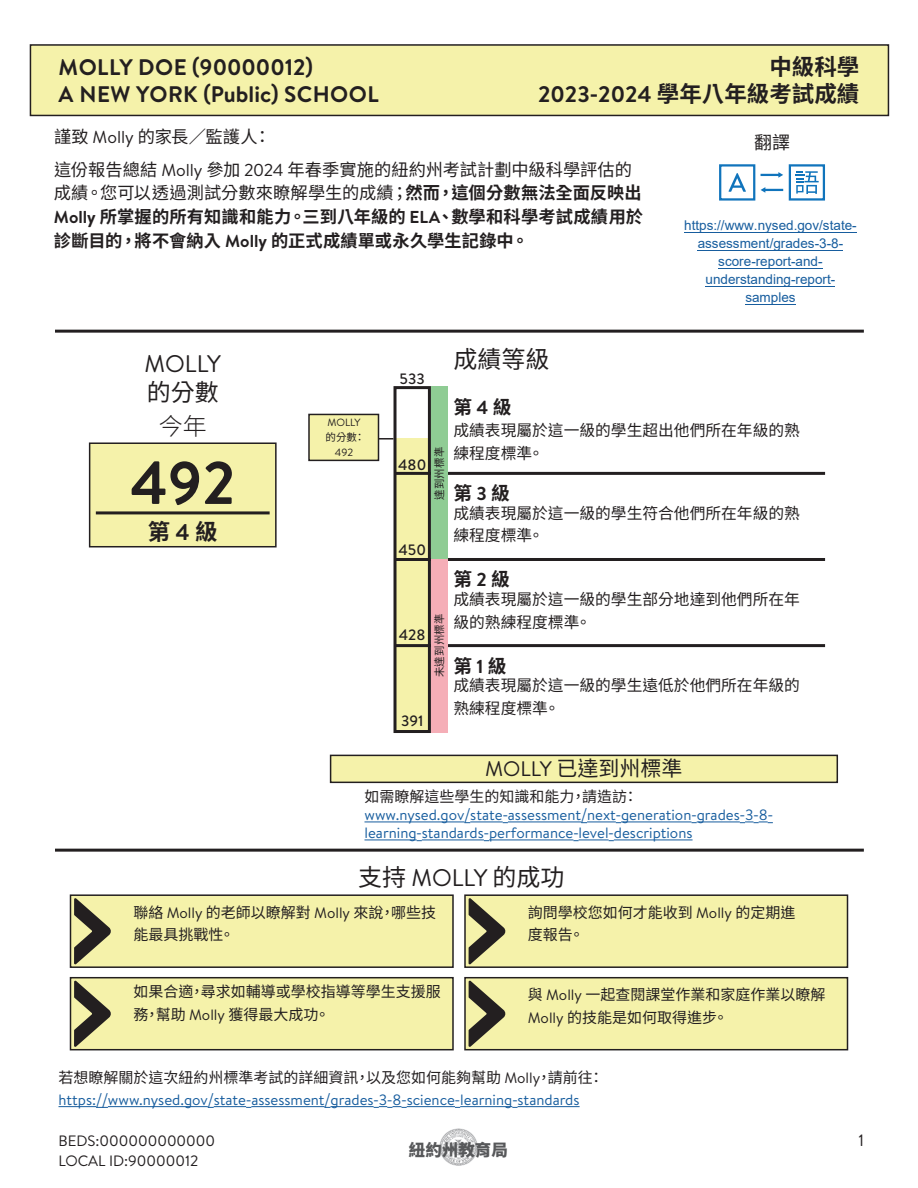
<style>
.page{position:relative;width:918px;height:1188px;background:#fff}
.page>*{position:absolute;margin:0;border:0;box-sizing:border-box;transform-origin:0 0}
.t1{font:700 60px "Brandon Text";color:#231f20}
.t2{font:24px "Noto Sans CJ Ktc";color:#231f20}
.t3{font:24px "Brandon Text";letter-spacing:-.005em;color:#231f20}
.t4{font:300 24px "Noto Sans CJ Ktc";color:#231f20}
.t5{font:700 22.5px "Brandon Text";letter-spacing:.005em;color:#231f20}
.t6{font:700 22.5px "Noto Sans CJ Ktc";color:#231f20}
.t7{font:21px "Noto Sans CJ Ktc";color:#231f20}
.t8{font:700 18.75px "Noto Sans CJ Ktc";color:#231f20}
.t9{font:18px "Noto Sans CJ Ktc";color:#231f20}
.t10{font:700 17.25px/23.7px "Noto Sans CJ Ktc";letter-spacing:.005em;color:#231f20}
.t11{font:17.25px "Noto Sans CJ Ktc";letter-spacing:.015em;color:#231f20}
.t12{font:900 16.5px "Noto Sans CJ Ktc";color:#57585a}
.t13{font:16.5px "Brandon Text";color:#231f20}
.t14{font:15.75px/22.5px "Noto Sans CJ Ktc";color:#231f20}
.t15{font:15px/22.5px "Noto Sans CJ Ktc";color:#231f20}
.t16{font:15px/18px "Brandon Text";color:#175d9e}
.t17{font:15px "Brandon Text";color:#231f20}
.t18{font:500 15px "Brandon Text";color:#231f20}
.t19{font:13.5px/18px "Arial";color:#175d9e;text-align:center}
.t20{font:10.95px "Noto Sans CJ Ktc";letter-spacing:.025em;color:#231f20;scale:.95 1}
.t21{font:10.5px/15px "Brandon Text";color:#231f20;text-align:center}
.s1{font-family:"Brandon Text"}
.s2{font-weight:400}
.s3{font-family:"Brandon Text";font-weight:400}
.s4{font-family:"Noto Sans CJ Ktc"}
</style>
<div class="page">
<div style="left:395px;top:438px;width:34px;height:294px;background:#f5f2aa"></div>
<div style="left:30px;top:45px;width:858px;height:70px;background:#f5f2aa"></div>
<div style="left:30px;top:44px;width:859px;height:72px;border:2px solid #231f20"></div>
<div style="left:309px;top:414px;width:69px;height:46px;background:#f5f2aa"></div>
<div style="left:308px;top:414px;width:71px;height:47px;border:2px solid #231f20"></div>
<div style="left:90px;top:443px;width:186px;height:104px;background:#f5f2aa"></div>
<div style="left:89px;top:442px;width:188px;height:105px;border:2px solid #231f20"></div>
<hr style="left:96px;top:511px;width:174px;height:3px;background:#231f20">
<hr style="left:395px;top:472px;width:430px;height:3px;background:#231f20">
<hr style="left:395px;top:644px;width:430px;height:3px;background:#231f20">
<hr style="left:395px;top:558px;width:430px;height:3px;background:#231f20">
<hr style="left:55px;top:330px;width:809px;height:3px;background:#231f20">
<div style="left:394px;top:386px;width:37px;height:347px;border:3px solid #231f20"></div>
<div style="left:431px;top:387px;width:16px;height:172px;background:#8fcc94"></div>
<div style="left:431px;top:559px;width:16px;height:174px;background:#f5aeb7"></div>
<div style="left:719px;top:164px;width:36px;height:37px;border:2px solid #1074bc"></div>
<svg style="left:728px;top:173px;width:18px;height:19px"></svg>
<div style="left:789px;top:164px;width:36px;height:37px;border:2px solid #1074bc"></div>
<svg style="left:795px;top:171px;width:24px;height:23px"></svg>
<svg style="left:761px;top:172px;width:22px;height:6px"></svg>
<svg style="left:761px;top:187px;width:22px;height:6px"></svg>
<svg style="left:379px;top:438px;width:15px;height:2px"></svg>
<hr style="left:58px;top:1106px;width:38px;height:1px;background:#175d9e">
<svg style="left:96px;top:1107px;width:12px;height:1px"></svg>
<hr style="left:108px;top:1106px;width:100px;height:1px;background:#175d9e">
<hr style="left:214px;top:1106px;width:32px;height:1px;background:#175d9e">
<hr style="left:251px;top:1106px;width:74px;height:1px;background:#175d9e">
<hr style="left:330px;top:1106px;width:44px;height:1px;background:#175d9e">
<svg style="left:374px;top:1106px;width:33px;height:2px"></svg>
<hr style="left:407px;top:1106px;width:48px;height:1px;background:#175d9e">
<hr style="left:460px;top:1106px;width:52px;height:1px;background:#175d9e">
<hr style="left:518px;top:1106px;width:62px;height:1px;background:#175d9e">
<hr style="left:55px;top:849px;width:809px;height:3px;background:#231f20">
<div style="left:70px;top:895px;width:383px;height:72px;background:#f5f2aa"></div>
<div style="left:70px;top:894px;width:384px;height:74px;border:2px solid #231f20"></div>
<svg style="left:74px;top:898px;width:37px;height:67px"></svg>
<div style="left:70px;top:978px;width:383px;height:72px;background:#f5f2aa"></div>
<div style="left:70px;top:977px;width:384px;height:73px;border:2px solid #231f20"></div>
<svg style="left:74px;top:980px;width:37px;height:67px"></svg>
<div style="left:465px;top:895px;width:383px;height:72px;background:#f5f2aa"></div>
<div style="left:464px;top:894px;width:384px;height:74px;border:2px solid #231f20"></div>
<svg style="left:469px;top:898px;width:37px;height:67px"></svg>
<div style="left:465px;top:978px;width:383px;height:72px;background:#f5f2aa"></div>
<div style="left:464px;top:977px;width:384px;height:73px;border:2px solid #231f20"></div>
<svg style="left:469px;top:980px;width:37px;height:67px"></svg>
<img style="left:440px;top:1129px;width:37px;height:37px">
<div style="left:331px;top:755px;width:506px;height:27px;background:#f5f2aa"></div>
<div style="left:330px;top:755px;width:508px;height:28px;border:2px solid #231f20"></div>
<hr style="left:364px;top:822px;width:100px;height:1px;background:#175d9e">
<hr style="left:470px;top:822px;width:33px;height:1px;background:#175d9e">
<hr style="left:508px;top:822px;width:73px;height:1px;background:#175d9e">
<svg style="left:581px;top:822px;width:40px;height:1px"></svg>
<hr style="left:621px;top:822px;width:70px;height:1px;background:#175d9e">
<hr style="left:697px;top:822px;width:43px;height:1px;background:#175d9e">
<svg style="left:740px;top:822px;width:33px;height:1px"></svg>
<hr style="left:364px;top:840px;width:53px;height:1px;background:#175d9e">
<hr style="left:422px;top:840px;width:62px;height:1px;background:#175d9e">
<hr style="left:489px;top:840px;width:84px;height:1px;background:#175d9e">
<hr style="left:579px;top:840px;width:30px;height:1px;background:#175d9e">
<hr style="left:614px;top:840px;width:79px;height:1px;background:#175d9e">
<hr style="left:684px;top:232px;width:173px;height:1px;background:#175d9e">
<hr style="left:698px;top:250px;width:145px;height:1px;background:#175d9e">
<hr style="left:718px;top:268px;width:105px;height:1px;background:#175d9e">
<hr style="left:706px;top:286px;width:129px;height:1px;background:#175d9e">
<hr style="left:745px;top:304px;width:51px;height:1px;background:#175d9e">
<p class="t5" style="left:59px;top:51px;width:256px">MOLLY DOE (90000012)</p>
<p class="t5" style="left:59px;top:78px;width:322px">A NEW YORK (Public) SCHOOL</p>
<p class="t6" style="left:769px;top:54px;width:91px">中級科學</p>
<p class="t6" style="left:538px;top:81px;width:323px"><span class="s1">2023</span>-<span class="s1">2024</span> 學年八年級考試成績</p>
<p class="t11" style="left:54px;top:127px;width:219px">謹致 <span class="s1">Molly</span> 的家長／監護人：</p>
<p class="t10" style="left:54px;top:158px;width:591px"><span class="s2">這份報告總結</span> <span class="s3">Molly</span> <span class="s2">參加</span> <span class="s3">2024</span> <span class="s2">年春季實施的紐約州考試計劃中級科學評估的成績。您可以透過測試分數來瞭解學生的成績；</span>然而，這個分數無法全面反映出<span class="s1">Molly</span> 所掌握的所有知識和能力。三到八年級的 <span class="s1">ELA</span>、數學和科學考試成績用於診斷目的，將不會納入 <span class="s1">Molly</span> 的正式成績單或永久學生記錄中。</p>
<p class="t9" style="left:754px;top:132px;width:37px">翻譯</p>
<p class="t19" style="left:684px;top:216px;width:174px">https://www.nysed.gov/state&shy;assessment/grades-3-8- score-report-and&shy;understanding-report&shy;samples</p>
<p class="t3" style="left:145px;top:348px;width:78px">MOLLY</p>
<p class="t2" style="left:453px;top:346px;width:97px">成績等級</p>
<p class="t2" style="left:147px;top:379px;width:73px">的分數</p>
<p class="t18" style="left:400px;top:368px;width:27px">533</p>
<p class="t8" style="left:453px;top:396px;width:59px">第 <span class="s1">4</span> 級</p>
<p class="t14" style="left:453px;top:420px;width:348px">成績表現屬於這一級的學生超出他們所在年級的熟練程度標準。</p>
<p class="t4" style="left:159px;top:412px;width:49px">今年</p>
<p class="t21" style="left:326px;top:415px;width:41px">MOLLY<span class="s4">的分數：<br></span>492</p>
<p class="t20" style="left:433px;top:500px;width:57px;rotate:-90deg">達到州標準</p>
<p class="t18" style="left:398px;top:454px;width:30px">480</p>
<p class="t1" style="left:130px;top:441px;width:107px">492</p>
<p class="t6" style="left:148px;top:519px;width:71px">第 <span class="s1">4</span> 級</p>
<p class="t8" style="left:453px;top:483px;width:58px">第 <span class="s1">3</span> 級</p>
<p class="t14" style="left:453px;top:502px;width:348px">成績表現屬於這一級的學生符合他們所在年級的熟練程度標準。</p>
<p class="t18" style="left:398px;top:539px;width:29px">450</p>
<p class="t18" style="left:399px;top:625px;width:28px">428</p>
<p class="t20" style="left:433px;top:677px;width:68px;rotate:-90deg">未達到州標準</p>
<p class="t18" style="left:401px;top:710px;width:24px">391</p>
<p class="t8" style="left:453px;top:569px;width:58px">第 <span class="s1">2</span> 級</p>
<p class="t14" style="left:453px;top:589px;width:348px">成績表現屬於這一級的學生部分地達到他們所在年級的熟練程度標準。</p>
<p class="t8" style="left:453px;top:655px;width:55px">第 <span class="s1">1</span> 級</p>
<p class="t14" style="left:453px;top:675px;width:348px">成績表現屬於這一級的學生遠低於他們所在年級的熟練程度標準。</p>
<p class="t7" style="left:485px;top:756px;width:199px"><span class="s1">MOLLY</span> 已達到州標準</p>
<p class="t15" style="left:364px;top:786px;width:275px">如需瞭解這些學生的知識和能力，請造訪：</p>
<p class="t16" style="left:364px;top:806px;width:410px">www.nysed.gov<span class="s4">/</span>state<span class="s4">-</span>assessment<span class="s4">/</span>next<span class="s4">-</span>generation<span class="s4">-</span>grades<span class="s4">-</span>3<span class="s4">-</span>8<span class="s4">- </span>learning<span class="s4">-</span>standards<span class="s4">-</span>performance<span class="s4">-</span>level<span class="s4">-</span>descriptions</p>
<p class="t2" style="left:358px;top:863px;width:208px">支持 <span class="s1">MOLLY</span> 的成功</p>
<p class="t15" style="left:133px;top:901px;width:304px">聯絡 <span class="s1">Molly</span> 的老師以瞭解對 <span class="s1">Molly</span> 來說，哪些技能最具挑戰性。</p>
<p class="t15" style="left:133px;top:981px;width:309px">如果合適，尋求如輔導或學校指導等學生支援服務，幫助 <span class="s1">Molly</span> 獲得最大成功。</p>
<p class="t15" style="left:528px;top:901px;width:269px">詢問學校您如何才能收到 <span class="s1">Molly</span> 的定期進度報告。</p>
<p class="t15" style="left:528px;top:984px;width:299px">與 <span class="s1">Molly</span> 一起查閱課堂作業和家庭作業以瞭解<br><span class="s1">Molly</span> 的技能是如何取得進步。</p>
<p class="t15" style="left:58px;top:1066px;width:547px">若想瞭解關於這次紐約州標準考試的詳細資訊，以及您如何能夠幫助 <span class="s1">Molly</span>，請前往：</p>
<p class="t16" style="left:58px;top:1090px;width:523px">https:<span class="s4">//</span>www.nysed.gov<span class="s4">/</span>state<span class="s4">-</span>assessment<span class="s4">/</span>grades<span class="s4">-</span>3<span class="s4">-</span>8<span class="s4">-</span>science<span class="s4">-</span>learning<span class="s4">-</span>standards</p>
<p class="t17" style="left:58px;top:1131px;width:158px">BEDS:000000000000</p>
<p class="t17" style="left:58px;top:1150px;width:141px">LOCAL ID:90000012</p>
<p class="t12" style="left:409px;top:1140px;width:100px">紐約州教育局</p>
<p class="t13" style="left:858px;top:1129px;width:7px">1</p>
</div>
